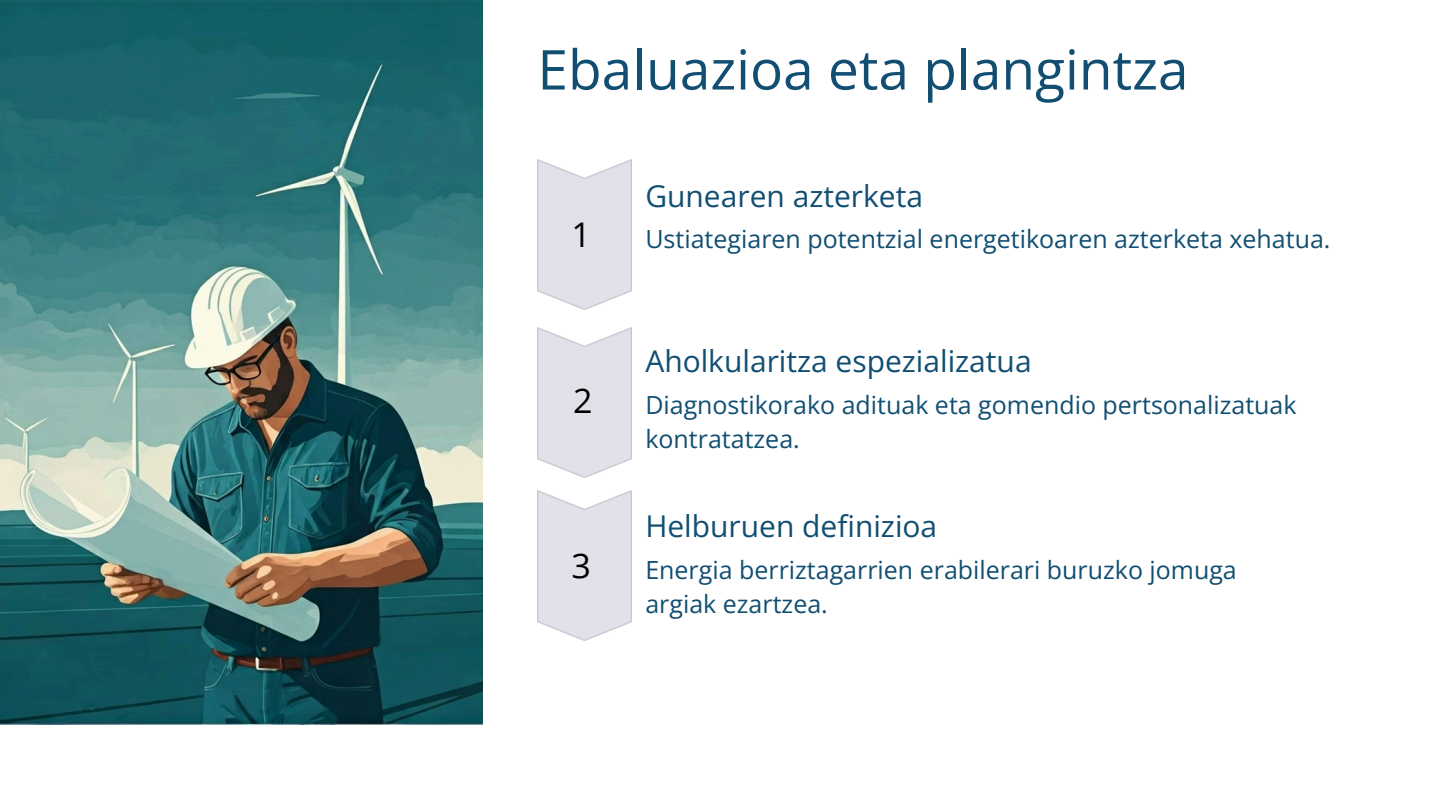
<style>
.page{position:relative;width:1440px;height:810px;background:#fff}
.page>*{position:absolute;margin:0;border:0;box-sizing:border-box;transform-origin:0 0}
.t1{font:55px "Open Sans";color:#114e72}
.t2{font:34px "Open Sans";color:#000}
.t3{font:30px "Open Sans";color:#114e72}
.t4{font:25px/34.5px "Open Sans";color:#114e72}
</style>
<div class="page">
<img style="left:0;top:0;width:483px;height:724px">
<img style="left:537px;top:160px;width:94px;height:150px">
<img style="left:537px;top:490px;width:94px;height:150px">
<img style="left:537px;top:327px;width:94px;height:150px">
<p class="t1" style="left:537px;top:31px;width:653px">Ebaluazioa eta plangintza</p>
<p class="t2" style="left:571px;top:211px;width:21px">1</p>
<p class="t2" style="left:573px;top:376px;width:21px">2</p>
<p class="t2" style="left:571px;top:542px;width:21px">3</p>
<p class="t3" style="left:645px;top:175px;width:279px">Gunearen azterketa</p>
<p class="t4" style="left:645px;top:221px;width:687px">Ustiategiaren potentzial energetikoaren azterketa xehatua.</p>
<p class="t3" style="left:645px;top:340px;width:388px">Aholkularitza espezializatua</p>
<p class="t4" style="left:645px;top:387px;width:653px">Diagnostikorako adituak eta gomendio pertsonalizatuak kontratatzea.</p>
<p class="t3" style="left:645px;top:505px;width:293px">Helburuen definizioa</p>
<h2 class="t4" style="left:645px;top:552px;width:593px">Energia berriztagarrien erabilerari buruzko jomuga argiak ezartzea.</h2>
</div>
